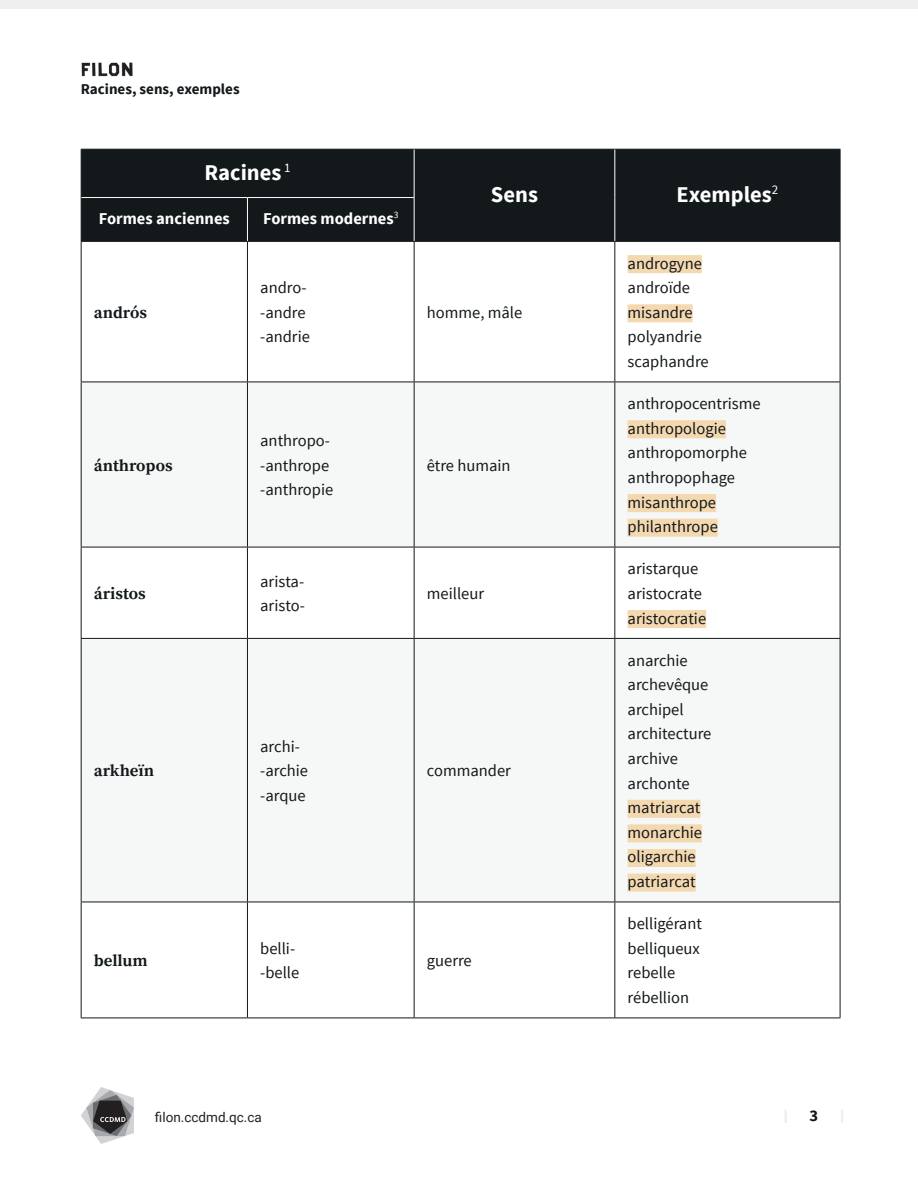
<style>
.page{position:relative;width:918px;height:1188px;background:#fff}
.page>*{position:absolute;margin:0;border:0;box-sizing:border-box;transform-origin:0 0}
.t1{font:700 22.5px "Source Sans Pro";color:#fff}
.t2{font:16.5px/24.6px "Source Sans Pro";color:#13181b}
.t3{font:700 16.5px "Source Serif Pro";color:#13181b}
.t4{font:700 16.5px "Source Sans Pro";color:#fff}
.t5{font:700 16.5px "Source Sans Pro";color:#13181b}
.t6{font:700 15px "Source Sans Pro";color:#13181b}
.t7{font:13.5px "Roboto";color:#231f20}
</style>
<div class="page">
<svg style="left:785px;top:1110px;width:2px;height:13px"></svg>
<svg style="left:841px;top:1110px;width:2px;height:13px"></svg>
<svg style="left:81px;top:1087px;width:53px;height:57px"></svg>
<div style="left:0;top:0;width:918px;height:9px;background:#eeefef"></div>
<img style="left:81px;top:62px;width:52px;height:15px">
<div style="left:82px;top:150px;width:758px;height:91px;background:#13181b"></div>
<svg style="left:82px;top:383px;width:758px;height:519px;fill:#f6f7f7"></svg>
<hr style="left:414px;top:242px;width:1px;height:140px;background:#13181b">
<hr style="left:614px;top:242px;width:1px;height:140px;background:#13181b">
<hr style="left:414px;top:382px;width:1px;height:165px;background:#13181b">
<hr style="left:614px;top:382px;width:1px;height:165px;background:#13181b">
<hr style="left:414px;top:547px;width:1px;height:91px;background:#13181b">
<hr style="left:614px;top:547px;width:1px;height:91px;background:#13181b">
<hr style="left:81px;top:638px;width:166px;height:1px;background:#13181b">
<hr style="left:414px;top:639px;width:1px;height:263px;background:#13181b">
<hr style="left:614px;top:639px;width:1px;height:263px;background:#13181b">
<hr style="left:81px;top:902px;width:166px;height:1px;background:#13181b">
<hr style="left:247px;top:902px;width:167px;height:1px;background:#13181b">
<hr style="left:414px;top:902px;width:201px;height:1px;background:#13181b">
<hr style="left:414px;top:902px;width:1px;height:116px;background:#13181b">
<hr style="left:615px;top:902px;width:225px;height:1px;background:#13181b">
<hr style="left:614px;top:902px;width:1px;height:116px;background:#13181b">
<hr style="left:81px;top:1018px;width:166px;height:1px;background:#13181b">
<hr style="left:247px;top:1018px;width:167px;height:1px;background:#13181b">
<hr style="left:414px;top:1018px;width:201px;height:1px;background:#13181b">
<hr style="left:615px;top:1018px;width:225px;height:1px;background:#13181b">
<hr style="left:81px;top:198px;width:1px;height:43px;background:#13181b">
<hr style="left:81px;top:149px;width:166px;height:1px;background:#13181b">
<hr style="left:81px;top:150px;width:1px;height:48px;background:#13181b">
<hr style="left:247px;top:149px;width:167px;height:1px;background:#13181b">
<hr style="left:414px;top:149px;width:201px;height:1px;background:#13181b">
<hr style="left:414px;top:150px;width:1px;height:47px;background:#fff">
<hr style="left:615px;top:149px;width:225px;height:1px;background:#13181b">
<hr style="left:840px;top:150px;width:1px;height:48px;background:#13181b">
<hr style="left:840px;top:198px;width:1px;height:43px;background:#13181b">
<hr style="left:614px;top:150px;width:1px;height:48px;background:#fff">
<hr style="left:614px;top:198px;width:1px;height:43px;background:#fff">
<hr style="left:414px;top:198px;width:1px;height:43px;background:#fff">
<hr style="left:247px;top:198px;width:1px;height:43px;background:#fff">
<hr style="left:82px;top:197px;width:165px;height:1px;background:#fff">
<hr style="left:247px;top:197px;width:168px;height:1px;background:#fff">
<hr style="left:247px;top:241px;width:167px;height:1px;background:#13181b">
<hr style="left:414px;top:241px;width:201px;height:1px;background:#13181b">
<hr style="left:615px;top:241px;width:225px;height:1px;background:#13181b">
<hr style="left:840px;top:242px;width:1px;height:140px;background:#13181b">
<hr style="left:81px;top:382px;width:166px;height:1px;background:#13181b">
<hr style="left:81px;top:547px;width:166px;height:1px;background:#13181b">
<hr style="left:81px;top:241px;width:166px;height:1px;background:#13181b">
<hr style="left:81px;top:242px;width:1px;height:140px;background:#13181b">
<hr style="left:247px;top:242px;width:1px;height:140px;background:#13181b">
<hr style="left:81px;top:382px;width:1px;height:165px;background:#13181b">
<hr style="left:81px;top:547px;width:1px;height:91px;background:#13181b">
<hr style="left:81px;top:639px;width:1px;height:263px;background:#13181b">
<hr style="left:81px;top:902px;width:1px;height:116px;background:#13181b">
<hr style="left:247px;top:382px;width:167px;height:1px;background:#13181b">
<hr style="left:247px;top:382px;width:1px;height:165px;background:#13181b">
<hr style="left:414px;top:382px;width:201px;height:1px;background:#13181b">
<hr style="left:615px;top:382px;width:225px;height:1px;background:#13181b">
<hr style="left:840px;top:382px;width:1px;height:165px;background:#13181b">
<hr style="left:247px;top:639px;width:1px;height:263px;background:#13181b">
<hr style="left:840px;top:639px;width:1px;height:263px;background:#13181b">
<hr style="left:247px;top:902px;width:1px;height:116px;background:#13181b">
<hr style="left:840px;top:902px;width:1px;height:116px;background:#13181b">
<hr style="left:247px;top:547px;width:167px;height:1px;background:#13181b">
<hr style="left:247px;top:547px;width:1px;height:91px;background:#13181b">
<hr style="left:414px;top:547px;width:201px;height:1px;background:#13181b">
<hr style="left:615px;top:547px;width:225px;height:1px;background:#13181b">
<hr style="left:840px;top:547px;width:1px;height:91px;background:#13181b">
<hr style="left:247px;top:638px;width:167px;height:1px;background:#13181b">
<hr style="left:414px;top:638px;width:201px;height:1px;background:#13181b">
<hr style="left:615px;top:638px;width:225px;height:1px;background:#13181b">
<div style="left:628px;top:255px;width:74px;height:18px;background:#f3d8b0"></div>
<div style="left:628px;top:304px;width:65px;height:18px;background:#f3d8b0"></div>
<div style="left:628px;top:420px;width:98px;height:18px;background:#f3d8b0"></div>
<div style="left:628px;top:494px;width:88px;height:18px;background:#f3d8b0"></div>
<div style="left:628px;top:519px;width:90px;height:18px;background:#f3d8b0"></div>
<div style="left:628px;top:610px;width:78px;height:18px;background:#f3d8b0"></div>
<div style="left:628px;top:800px;width:72px;height:18px;background:#f3d8b0"></div>
<div style="left:628px;top:824px;width:74px;height:18px;background:#f3d8b0"></div>
<div style="left:628px;top:849px;width:68px;height:18px;background:#f3d8b0"></div>
<div style="left:628px;top:874px;width:68px;height:18px;background:#f3d8b0"></div>
<p class="t6" style="left:81px;top:79px;width:160px">Racines, sens, exemples</p>
<h1 class="t1" style="left:205px;top:158px;width:88px">Racines <sup>1</sup></h1>
<p class="t4" style="left:99px;top:207px;width:133px">Formes anciennes</p>
<p class="t4" style="left:263px;top:207px;width:137px">Formes modernes<sup>3</sup></p>
<p class="t3" style="left:94px;top:303px;width:55px">andrós</p>
<p class="t3" style="left:94px;top:455px;width:80px">ánthropos</p>
<p class="t2" style="left:260px;top:276px;width:51px">andro--andre -andrie</p>
<p class="t2" style="left:260px;top:429px;width:75px">anthropo--anthrope -anthropie</p>
<h1 class="t1" style="left:491px;top:180px;width:49px">Sens</h1>
<h1 class="t1" style="left:677px;top:180px;width:103px">Exemples<sup>2</sup></h1>
<p class="t2" style="left:427px;top:300px;width:97px">homme, mâle</p>
<p class="t2" style="left:427px;top:453px;width:85px">être humain</p>
<p class="t2" style="left:628px;top:251px;width:83px">androgyne androïde misandre polyandrie scaphandre</p>
<p class="t2" style="left:628px;top:392px;width:135px">anthropocentrisme anthropologie anthropomorphe anthropophage misanthrope philanthrope</p>
<p class="t3" style="left:94px;top:584px;width:53px">áristos</p>
<p class="t2" style="left:260px;top:569px;width:46px">arista&shy;aristo-</p>
<p class="t2" style="left:427px;top:581px;width:59px">meilleur</p>
<p class="t3" style="left:94px;top:761px;width:62px">arkheïn</p>
<p class="t3" style="left:94px;top:951px;width:55px">bellum</p>
<p class="t2" style="left:260px;top:734px;width:49px">archi--archie -arque</p>
<p class="t2" style="left:260px;top:936px;width:41px">belli--belle</p>
<p class="t2" style="left:427px;top:759px;width:86px">commander</p>
<p class="t2" style="left:427px;top:949px;width:46px">guerre</p>
<p class="t2" style="left:628px;top:557px;width:80px">aristarque aristocrate aristocratie</p>
<p class="t2" style="left:628px;top:648px;width:85px">anarchie archevêque archipel architecture archive archonte matriarcat monarchie oligarchie patriarcat</p>
<p class="t2" style="left:628px;top:912px;width:76px">belligérant belliqueux rebelle rébellion</p>
<p class="t7" style="left:155px;top:1108px;width:108px">filon.ccdmd.qc.ca</p>
<p class="t5" style="left:810px;top:1105px;width:10px">3</p>
</div>
